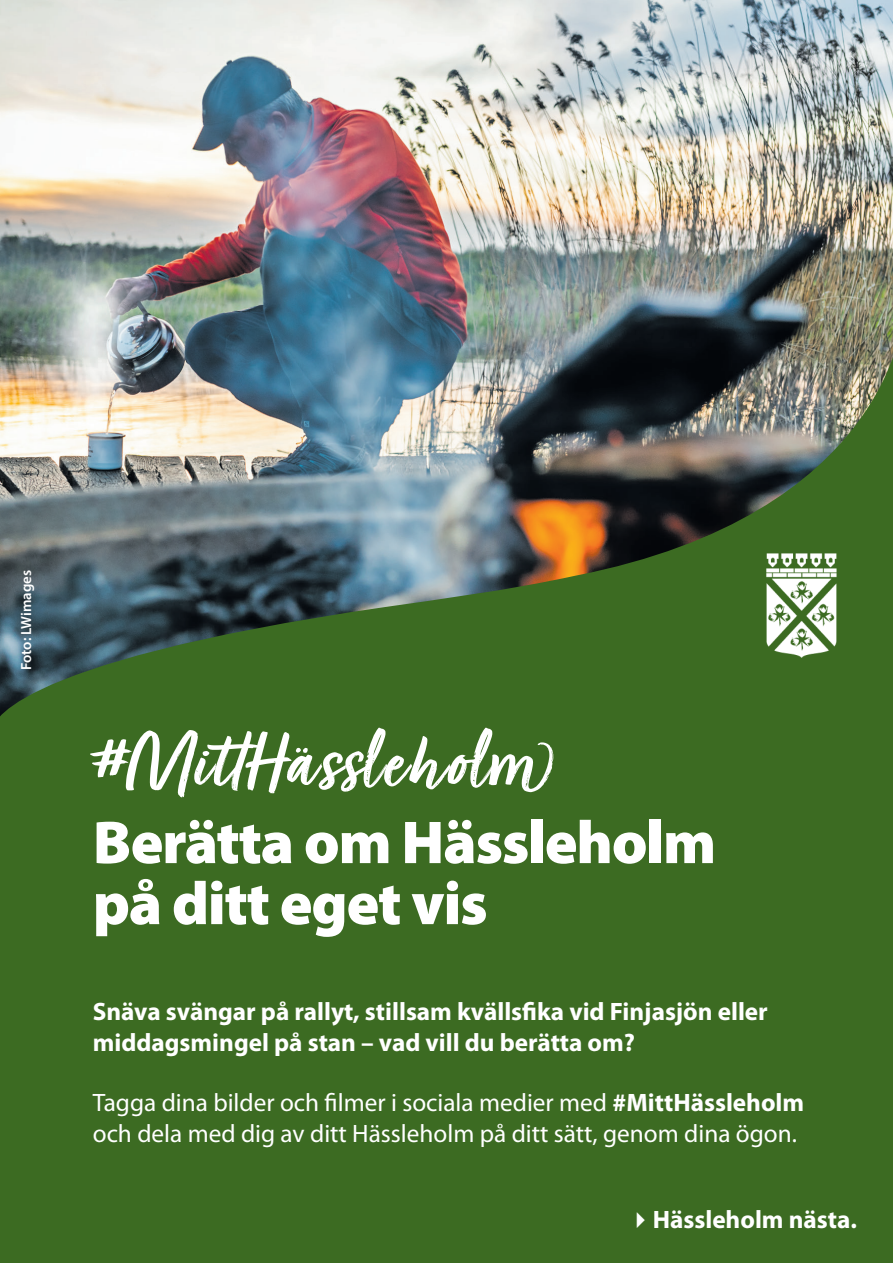
<style>
.page{position:relative;width:893px;height:1263px;background:#fff}
.page>*{position:absolute;margin:0;border:0;box-sizing:border-box;transform-origin:0 0}
.t1{font:85.8px "Turbinado Bold Pro";letter-spacing:.03em;color:#fff}
.t2{font:900 61.05px/61.1px "Myriad Pro";letter-spacing:-.02em;color:#fff}
.t3{font:700 25.2px/30.3px "Myriad Pro";color:#fff}
.t4{font:25.2px/30.3px "Myriad Pro";color:#fff}
.t5{font:600 14.7px "Myriad Pro";color:#fff}
.s1{font-weight:700}
</style>
<div class="page">
<img style="left:0;top:0;width:893px;height:320px">
<div style="left:0;top:727px;width:893px;height:536px;background:#3c6b22"></div>
<img style="left:0;top:320px;width:893px;height:407px">
<img style="left:760px;top:554px;width:83px;height:105px">
<p class="t5" style="left:17px;top:670px;width:102px;rotate:-90deg">Foto: LWimages</p>
<p class="t1" style="left:93px;top:716px;width:458px">#MittHässleholm</p>
<p class="t2" style="left:93px;top:809px;width:625px">Berätta om Hässleholm på ditt eget vis</p>
<p class="t3" style="left:93px;top:996px;width:677px">Snäva svängar på rallyt, stillsam kvällsfika vid Finjasjön eller middagsmingel på stan – vad vill du berätta om?</p>
<p class="t4" style="left:93px;top:1087px;width:713px">Tagga dina bilder och filmer i sociala medier med <span class="s1">#MittHässleholm </span>och dela med dig av ditt Hässleholm på ditt sätt, genom dina ögon.</p>
<p class="t3" style="left:627px;top:1203px;width:231px">✔Hässleholm nästa.</p>
</div>
